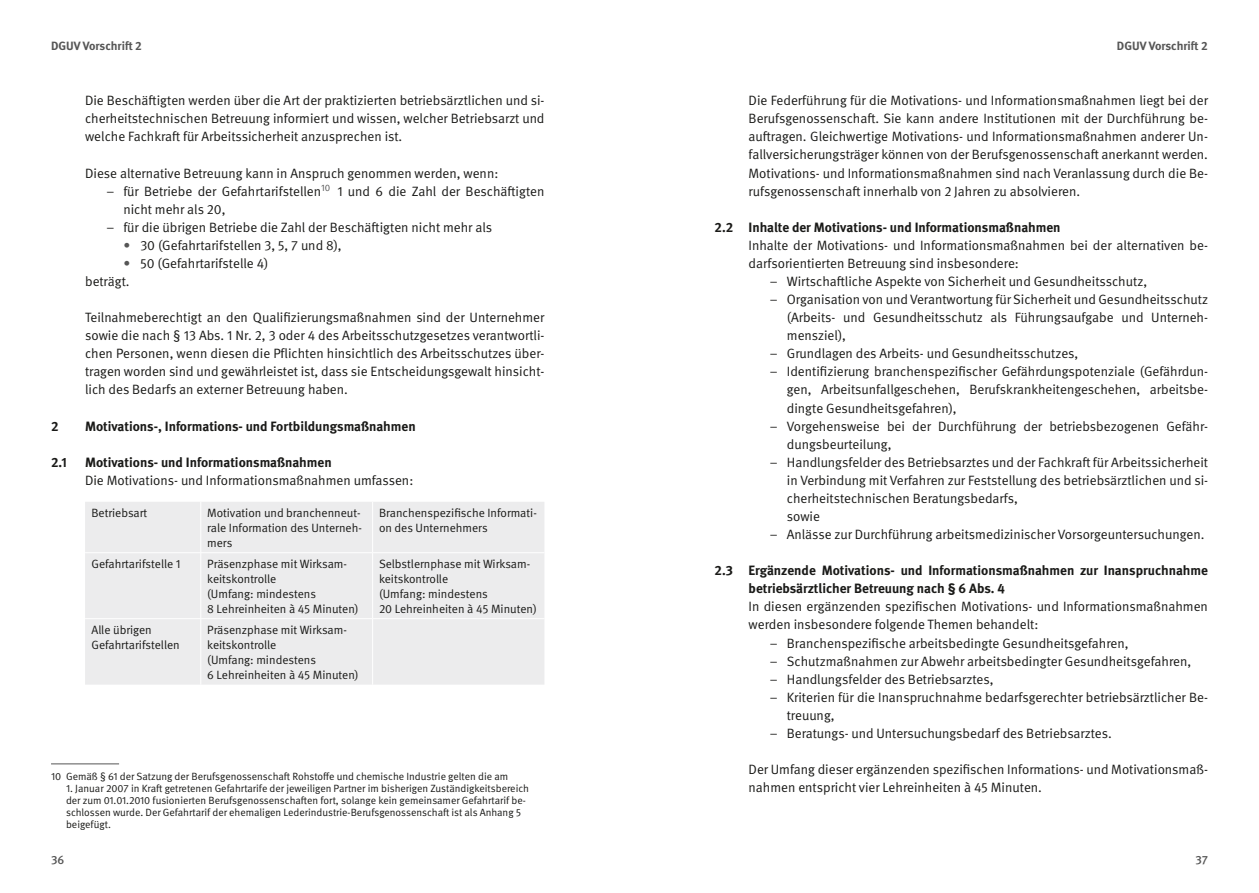
<style>
.page{position:relative;width:1259px;height:893px;background:#fff}
.page>*{position:absolute;margin:0;border:0;box-sizing:border-box;transform-origin:0 0}
.t1{font:13.5px/18.1px "DGUV Meta";color:#1a1a18}
.t2{font:700 13.5px/18.1px "DGUV Meta";color:#1a1a18}
.t3{font:12px/15px "DGUV Meta";color:#1a1a18}
.t4{font:700 12px "DGUV Meta";color:#565656}
.t5{font:500 12px "DGUV Meta";color:#565656}
.t6{font:10.5px/12px "DGUV Meta";color:#1a1a18}
.s1{color:#565656}
</style>
<div class="page">
<div style="left:85px;top:502px;width:459px;height:183px;background:#ececed"></div>
<hr style="left:200px;top:502px;width:1px;height:50px;background:#fff">
<hr style="left:372px;top:502px;width:1px;height:50px;background:#fff">
<hr style="left:85px;top:552px;width:288px;height:1px;background:#fff">
<hr style="left:200px;top:553px;width:1px;height:65px;background:#fff">
<hr style="left:373px;top:552px;width:171px;height:1px;background:#fff">
<hr style="left:372px;top:553px;width:1px;height:65px;background:#fff">
<hr style="left:85px;top:618px;width:288px;height:1px;background:#fff">
<hr style="left:200px;top:619px;width:1px;height:66px;background:#fff">
<hr style="left:373px;top:618px;width:171px;height:1px;background:#fff">
<hr style="left:372px;top:619px;width:1px;height:66px;background:#fff">
<hr style="left:51px;top:763px;width:68px;height:1px;background:#565656">
<p class="t4" style="left:51px;top:42px;width:92px">DGUV Vorschrift 2</p>
<p class="t1" style="left:85px;top:92px;width:461px;text-align:justify">Die Beschäftigten werden über die Art der praktizierten betriebsärztlichen und si&shy;cherheitstechnischen Betreuung informiert und wissen, welcher Betriebsarzt und welche Fachkraft für Arbeitssicherheit anzusprechen ist.</p>
<p class="t1" style="left:85px;top:165px;width:415px">Diese alternative Betreuung kann in Anspruch genommen werden, wenn:</p>
<p class="t1" style="left:123px;top:183px;width:422px;text-indent:-17px">– für Betriebe der Gefahrtarifstellen <sup>10</sup> 1 und 6 die Zahl der Beschäftigten nicht mehr als 20,</p>
<p class="t1" style="left:106px;top:219px;width:387px">– für die übrigen Betriebe die Zahl der Beschäftigten nicht mehr als</p>
<p class="t1" style="left:123px;top:237px;width:220px"><span class="s1">•</span> 30 (Gefahrtarifstellen 3, 5, 7 und 8),</p>
<p class="t1" style="left:85px;top:255px;width:185px;text-indent:38px"><span class="s1">•</span> 50 (Gefahrtarifstelle 4) beträgt.</p>
<p class="t1" style="left:85px;top:309px;width:461px;text-align:justify">Teilnahmeberechtigt an den Qualifizierungsmaßnahmen sind der Unternehmer sowie die nach § 13 Abs. 1 Nr. 2, 3 oder 4 des Arbeitsschutzgesetzes verantwortli&shy;chen Personen, wenn diesen die Pflichten hinsichtlich des Arbeitsschutzes über&shy;tragen worden sind und gewährleistet ist, dass sie Entscheidungsgewalt hinsicht&shy;lich des Bedarfs an externer Betreuung haben.</p>
<p class="t2" style="left:51px;top:418px;width:9px">2</p>
<p class="t2" style="left:85px;top:418px;width:332px">Motivations-, Informations- und Fortbildungsmaßnahmen</p>
<p class="t2" style="left:51px;top:454px;width:17px">2.1</p>
<p class="t2" style="left:85px;top:454px;width:248px">Motivations- und Informationsmaßnahmen</p>
<p class="t1" style="left:85px;top:472px;width:330px">Die Motivations- und Informationsmaßnahmen umfassen:</p>
<p class="t3" style="left:91px;top:506px;width:57px">Betriebsart</p>
<p class="t3" style="left:207px;top:506px;width:156px;text-align:justify">Motivation und branchenneut&shy;rale Information des Unterneh&shy;mers</p>
<p class="t3" style="left:379px;top:506px;width:159px">Branchenspezifische Informati&shy;on des Unternehmers</p>
<p class="t3" style="left:91px;top:557px;width:90px">Gefahrtarifstelle 1</p>
<p class="t3" style="left:207px;top:557px;width:153px">Präsenzphase mit Wirksam&shy;keitskontrolle<br>(Umfang: mindestens<br>8 Lehreinheiten à 45 Minuten)</p>
<p class="t3" style="left:379px;top:557px;width:159px">Selbstlernphase mit Wirksam&shy;keitskontrolle<br>(Umfang: mindestens<br>20 Lehr einheiten à 45 Minuten)</p>
<p class="t3" style="left:91px;top:623px;width:90px">Alle übrigen<br>Gefahr tarifstellen</p>
<p class="t3" style="left:207px;top:623px;width:153px">Präsenzphase mit Wirksam&shy;keitskontrolle<br>(Umfang: mindestens<br>6 Lehreinheiten à 45 Minuten)</p>
<p class="t6" style="left:51px;top:771px;width:459px">10 Gemäß § 61 der Satzung der Berufsgenossenschaft Rohstoffe und chemische Industrie gelten die am</p>
<p class="t6" style="left:66px;top:783px;width:464px">1. Januar 2007 in Kraft getretenen Gefahrtarife der jeweiligen Partner im bisherigen Zuständigkeitsbereich der zum 01.01.2010 fusionierten Berufsgenossenschaften fort, solange kein gemeinsamer Gefahrtarif be&shy;schlossen wurde. Der Gefahrtarif der ehemaligen Lederindustrie-Berufsgenossenschaft ist als Anhang 5 beigefügt.</p>
<p class="t5" style="left:51px;top:855px;width:15px">36</p>
<p class="t4" style="left:1117px;top:42px;width:92px">DGUV Vorschrift 2</p>
<p class="t1" style="left:748px;top:92px;width:461px;text-align:justify">Die Federführung für die Motivations- und Informationsmaßnahmen liegt bei der Berufsgenossenschaft. Sie kann andere Institutionen mit der Durchführung be&shy;auftragen. Gleichwertige Motivations- und Informationsmaßnahmen anderer Un&shy;fallversicherungsträger können von der Berufsgenossenschaft anerkannt werden.<br>Motivations- und Informationsmaßnahmen sind nach Veranlassung durch die Be&shy;rufsgenossenschaft innerhalb von 2 Jahren zu absolvieren.</p>
<p class="t2" style="left:714px;top:219px;width:347px">2.2 Inhalte der Motivations- und Informationsmaßnahmen</p>
<p class="t1" style="left:748px;top:237px;width:461px">Inhalte der Motivations- und Informationsmaßnahmen bei der alternativen be&shy;darfsorientierten Betreuung sind insbesondere:</p>
<p class="t1" style="left:770px;top:273px;width:379px">– Wirtschaftliche Aspekte von Sicherheit und Gesundheitsschutz,</p>
<p class="t1" style="left:787px;top:291px;width:423px;text-align:justify;text-indent:-17px">– Organisation von und Verantwortung für Sicherheit und Gesundheitsschutz (Arbeits- und Gesundheitsschutz als Führungsaufgabe und Unterneh&shy;mensziel),</p>
<p class="t1" style="left:770px;top:345px;width:310px">– Grundlagen des Arbeits- und Gesundheitsschutzes,</p>
<p class="t1" style="left:787px;top:363px;width:423px;text-align:justify;text-indent:-17px">– Identifizierung branchenspezifischer Gefährdungspotenziale (Gefährdun&shy;gen, Arbeitsunfallgeschehen, Berufskrankheitengeschehen, arbeitsbe&shy;dingte Gesundheitsgefahren),</p>
<p class="t1" style="left:787px;top:418px;width:423px;text-indent:-17px">– Vorgehensweise bei der Durchführung der betriebsbezogenen Gefähr&shy;dungsbeurteilung,</p>
<p class="t1" style="left:787px;top:454px;width:423px;text-indent:-17px">– Handlungsfelder des Betriebsarztes und der Fachkraft für Arbeitssicherheit in Verbindung mit Verfahren zur Feststellung des betriebsärztlichen und si&shy;cherheitstechnischen Beratungsbedarfs,<br>sowie</p>
<p class="t1" style="left:770px;top:526px;width:436px">– Anlässe zur Durchführung arbeitsmedizinischer Vorsorgeuntersuchungen.</p>
<p class="t2" style="left:748px;top:562px;width:461px;text-indent:-34px">2.3 Ergänzende Motivations- und Informationsmaßnahmen zur Inanspruchnahme betriebsärztlicher Betreuung nach § 6 Abs. 4</p>
<p class="t1" style="left:748px;top:598px;width:461px">In diesen ergänzenden spezifischen Motivations- und Informationsmaßnahmen werden insbesondere folgende Themen behandelt:</p>
<p class="t1" style="left:770px;top:635px;width:360px">– Branchenspezifische arbeitsbedingte Gesundheitsgefahren,</p>
<p class="t1" style="left:770px;top:653px;width:423px">– Schutzmaßnahmen zur Abwehr arbeitsbedingter Gesundheitsgefahren,</p>
<p class="t1" style="left:770px;top:671px;width:225px">– Handlungsfelder des Betriebsarztes,</p>
<p class="t1" style="left:787px;top:689px;width:423px;text-indent:-17px">– Kriterien für die Inanspruchnahme bedarfsgerechter betriebsärztlicher Be&shy;treuung,</p>
<p class="t1" style="left:770px;top:725px;width:343px">– Beratungs- und Untersuchungsbedarf des Betriebsarztes.</p>
<p class="t1" style="left:748px;top:761px;width:461px">Der Umfang dieser ergänzenden spezifischen Informations- und Motivationsmaß&shy;nahmen entspricht vier Lehreinheiten à 45 Minuten.</p>
<p class="t5" style="left:1195px;top:855px;width:14px">37</p>
</div>
